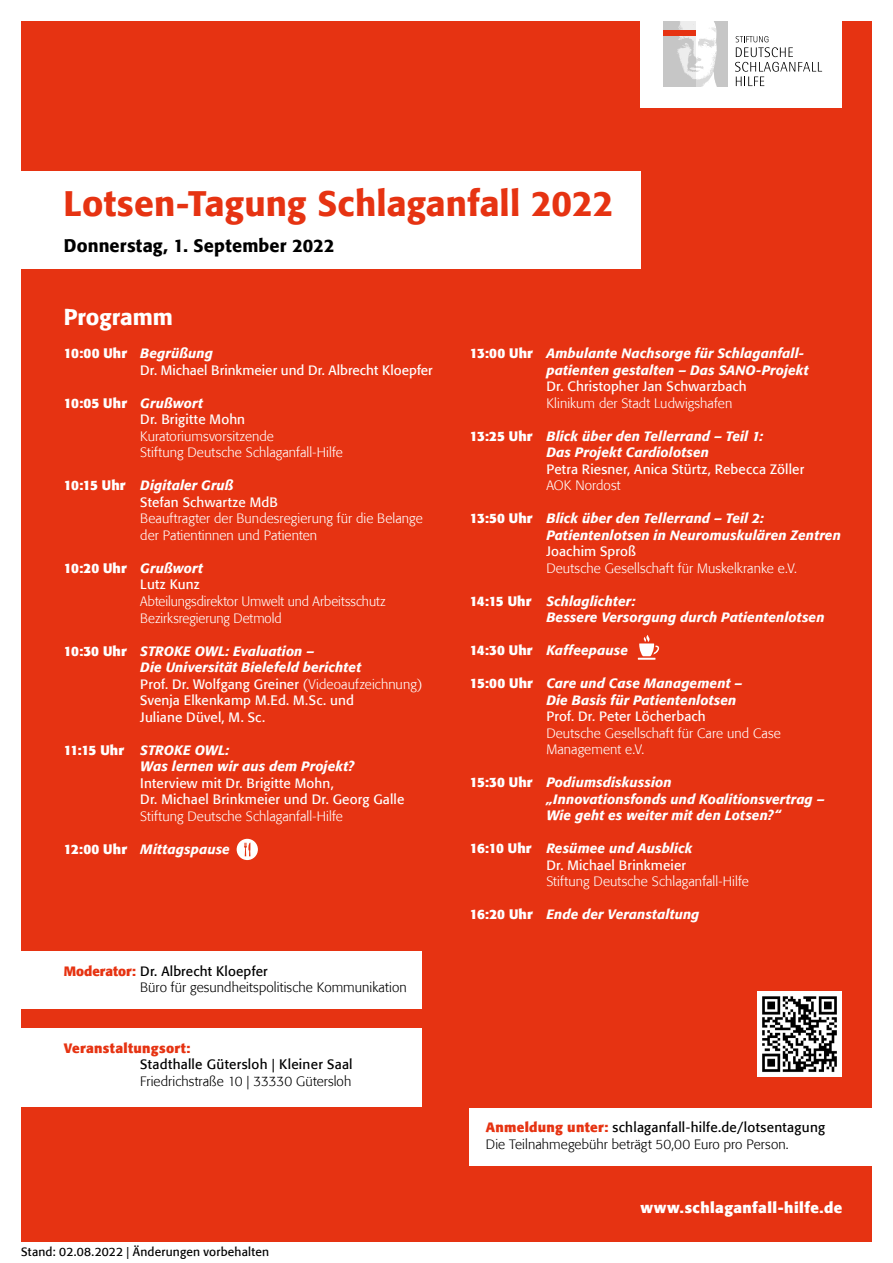
<style>
.page{position:relative;width:893px;height:1263px;background:#fff}
.page>*{position:absolute;margin:0;border:0;box-sizing:border-box;transform-origin:0 0}
.t1{font:500 35.25px "Formata";letter-spacing:.005em;color:#e63312}
.t2{font:500 22.5px "Formata";color:#fff}
.t3{font:500 18px "Formata";letter-spacing:.01em;color:#000}
.t4{font:700 15px "Formata";letter-spacing:.03em;color:#fff}
.t5{font:italic 500 13.5px/16.5px "Formata";letter-spacing:.015em;color:#fff}
.t6{font:13.5px/16.5px "Formata";letter-spacing:.01em;color:#fff}
.t7{font:300 13.5px/16.5px "Formata";letter-spacing:.005em;color:#fff}
.t8{font:300 13.5px/16.5px "Formata";letter-spacing:.005em;color:#000}
.t9{font:13.5px "Formata";letter-spacing:.02em;color:#000}
.t10{font:700 13.5px/16.5px "Formata";color:#fff;text-align:right}
.t11{font:700 13.5px "Formata";letter-spacing:.02em;color:#e63312}
.t12{font:12px "Formata";letter-spacing:.015em;color:#000}
.s1{font-weight:700}
.s2{font-weight:500;font-style:italic}
.s3{font-weight:400}
.s4{font-weight:300}
.s5{font-weight:700;font-style:normal}
.s6{font-weight:700;color:#e63312}
</style>
<div class="page">
<div style="left:21px;top:21px;width:851px;height:1221px;background:#e63312"></div>
<div style="left:640px;top:21px;width:202px;height:86px;background:#fff"></div>
<svg style="left:696px;top:22px;width:32px;height:64px"></svg>
<img style="left:663px;top:22px;width:33px;height:64px">
<svg style="left:735px;top:36px;width:87px;height:50px"></svg>
<div style="left:663px;top:31px;width:33px;height:5px;background:#e63312"></div>
<div style="left:0;top:171px;width:640px;height:97px;background:#fff"></div>
<div style="left:237px;top:839px;width:21px;height:21px;background:#fff;border-radius:50%"></div>
<svg style="left:244px;top:842px;width:6px;height:14px"></svg>
<div style="left:21px;top:951px;width:401px;height:58px;background:#fff"></div>
<div style="left:470px;top:1108px;width:423px;height:58px;background:#fff"></div>
<div style="left:21px;top:1028px;width:401px;height:78px;background:#fff"></div>
<svg style="left:638px;top:635px;width:21px;height:25px"></svg>
<img style="left:757px;top:991px;width:85px;height:85px">
<h1 class="t1" style="left:63px;top:182px;width:552px">Lotsen-Tagung Schlaganfall 2022</h1>
<h3 class="t3" style="left:64px;top:234px;width:272px">Donnerstag, 1. September 2022</h3>
<h2 class="t2" style="left:64px;top:304px;width:111px">Programm</h2>
<p class="t6" style="left:140px;top:345px;width:294px;text-indent:-77px"><span class="s1">10:00 Uhr</span> <span class="s2">Begrüßung<br></span>Dr. Michael Brinkmeier und Dr. Albrecht Kloepfer</p>
<p class="t6" style="left:140px;top:395px;width:106px;text-indent:-77px"><span class="s1">10:05 Uhr</span> <span class="s2">Grußwort<br></span>Dr. Brigitte Mohn</p>
<p class="t7" style="left:140px;top:428px;width:204px">Kuratoriumsvorsitzende<br>Stiftung Deutsche Schlaganfall-Hilfe</p>
<p class="t6" style="left:140px;top:477px;width:139px;text-indent:-77px"><span class="s1">10:15 Uhr</span> <span class="s2">Digitaler Gruß<br></span>Stefan Schwartze MdB</p>
<p class="t7" style="left:140px;top:511px;width:284px">Beauftragter der Bundesregierung für die Belange der Patientinnen und Patienten</p>
<p class="t10" style="left:64px;top:560px;width:141px">10:20 Uhr <span class="s2">Grußwort<br></span><span class="s3">Lutz Kunz</span></p>
<p class="t7" style="left:140px;top:593px;width:247px">Abteilungsdirektor Umwelt und Arbeitsschutz<br>Bezirksregierung Detmold</p>
<p class="t6" style="left:140px;top:642px;width:284px;text-indent:-77px"><span class="s1">10:30 Uhr</span> <span class="s2">STROKE OWL: Evaluation –<br>Die Universität Bielefeld berichtet<br></span>Prof. Dr. Wolfgang Greiner <span class="s4">(Videoaufzeichnung)<br></span>Svenja Elkenkamp M.Ed. M.Sc. und<br>Juliane Düvel, M. Sc.</p>
<p class="t5" style="left:140px;top:741px;width:215px;text-indent:-77px"><span class="s5">11:15 Uhr</span> STROKE OWL:<br>Was lernen wir aus dem Projekt?</p>
<p class="t6" style="left:140px;top:774px;width:266px">Interview mit Dr. Brigitte Mohn,<br>Dr. Michael Brinkmeier und Dr. Georg Galle</p>
<p class="t7" style="left:140px;top:808px;width:204px">Stiftung Deutsche Schlaganfall-Hilfe</p>
<p class="t5" style="left:64px;top:840px;width:168px"><span class="s5">12:00 Uhr</span> Mittagspause</p>
<p class="t8" style="left:140px;top:963px;width:268px;text-indent:-77px"><span class="s6">Moderator:</span> <span class="s3">Dr. Albrecht Kloepfer<br></span>Büro für gesundheitspolitische Kommunikation</p>
<p class="t11" style="left:64px;top:1039px;width:128px">Veranstaltungsort:</p>
<p class="t9" style="left:140px;top:1056px;width:214px">Stadthalle Gütersloh | Kleiner Saal</p>
<p class="t8" style="left:140px;top:1073px;width:213px">Friedrichstraße 10 | 33330 Gütersloh</p>
<p class="t12" style="left:21px;top:1244px;width:249px">Stand: 02.08.2022 | Änderungen vorbehalten</p>
<p class="t5" style="left:546px;top:345px;width:264px;text-indent:-77px"><span class="s5">13:00 Uhr</span> Ambulante Nachsorge für Schlaganfall&shy;patienten gestalten – Das SANO-Projekt</p>
<p class="t6" style="left:546px;top:378px;width:202px">Dr. Christopher Jan Schwarzbach</p>
<p class="t7" style="left:546px;top:395px;width:187px">Klinikum der Stadt Ludwigshafen</p>
<p class="t5" style="left:546px;top:428px;width:218px;text-indent:-77px"><span class="s5">13:25 Uhr</span> Blick über den Tellerrand – Teil 1:<br>Das Projekt Cardiolotsen</p>
<p class="t6" style="left:546px;top:461px;width:259px">Petra Riesner, Anica Stürtz, Rebecca Zöller</p>
<p class="t7" style="left:546px;top:478px;width:76px">AOK Nordost</p>
<p class="t5" style="left:546px;top:510px;width:296px;text-indent:-77px"><span class="s5">13:50 Uhr</span> Blick über den Tellerrand – Teil 2:<br>Patientenlotsen in Neuromuskulären Zentren</p>
<p class="t6" style="left:546px;top:543px;width:91px">Joachim Sproß</p>
<p class="t7" style="left:546px;top:560px;width:252px">Deutsche Gesellschaft für Muskelkranke e.V.</p>
<p class="t5" style="left:546px;top:593px;width:280px;text-indent:-77px"><span class="s5">14:15 Uhr</span> Schlaglichter:<br>Bessere Versorgung durch Patientenlotsen</p>
<p class="t5" style="left:470px;top:642px;width:160px"><span class="s5">14:30 Uhr</span> Kaffeepause</p>
<p class="t5" style="left:546px;top:675px;width:197px;text-indent:-77px"><span class="s5">15:00 Uhr</span> Care und Case Management –<br>Die Basis für Patientenlotsen</p>
<p class="t6" style="left:546px;top:708px;width:161px">Prof. Dr. Peter Löcherbach</p>
<p class="t7" style="left:546px;top:725px;width:236px">Deutsche Gesellschaft für Care und Case<br>Management e.V.</p>
<p class="t5" style="left:546px;top:774px;width:280px;text-indent:-77px"><span class="s5">15:30 Uhr</span> Podiumsdiskussion<br>„Innovationsfonds und Koalitionsvertrag –<br>Wie geht es weiter mit den Lotsen?“</p>
<p class="t6" style="left:546px;top:840px;width:148px;text-indent:-77px"><span class="s1">16:10 Uhr</span> <span class="s2">Resümee und Ausblick<br></span>Dr. Michael Brinkmeier</p>
<p class="t7" style="left:546px;top:873px;width:204px">Stiftung Deutsche Schlaganfall-Hilfe</p>
<p class="t5" style="left:470px;top:906px;width:231px"><span class="s5">16:20 Uhr</span> Ende der Veranstaltung</p>
<p class="t8" style="left:486px;top:1119px;width:341px"><span class="s6">Anmeldung unter:</span> <span class="s3">schlaganfall-hilfe.de/lotsentagung<br></span>Die Teilnahmegebühr beträgt 50,00 Euro pro Person.</p>
<p class="t4" style="left:640px;top:1198px;width:203px">www.schlaganfall-hilfe.de</p>
</div>
